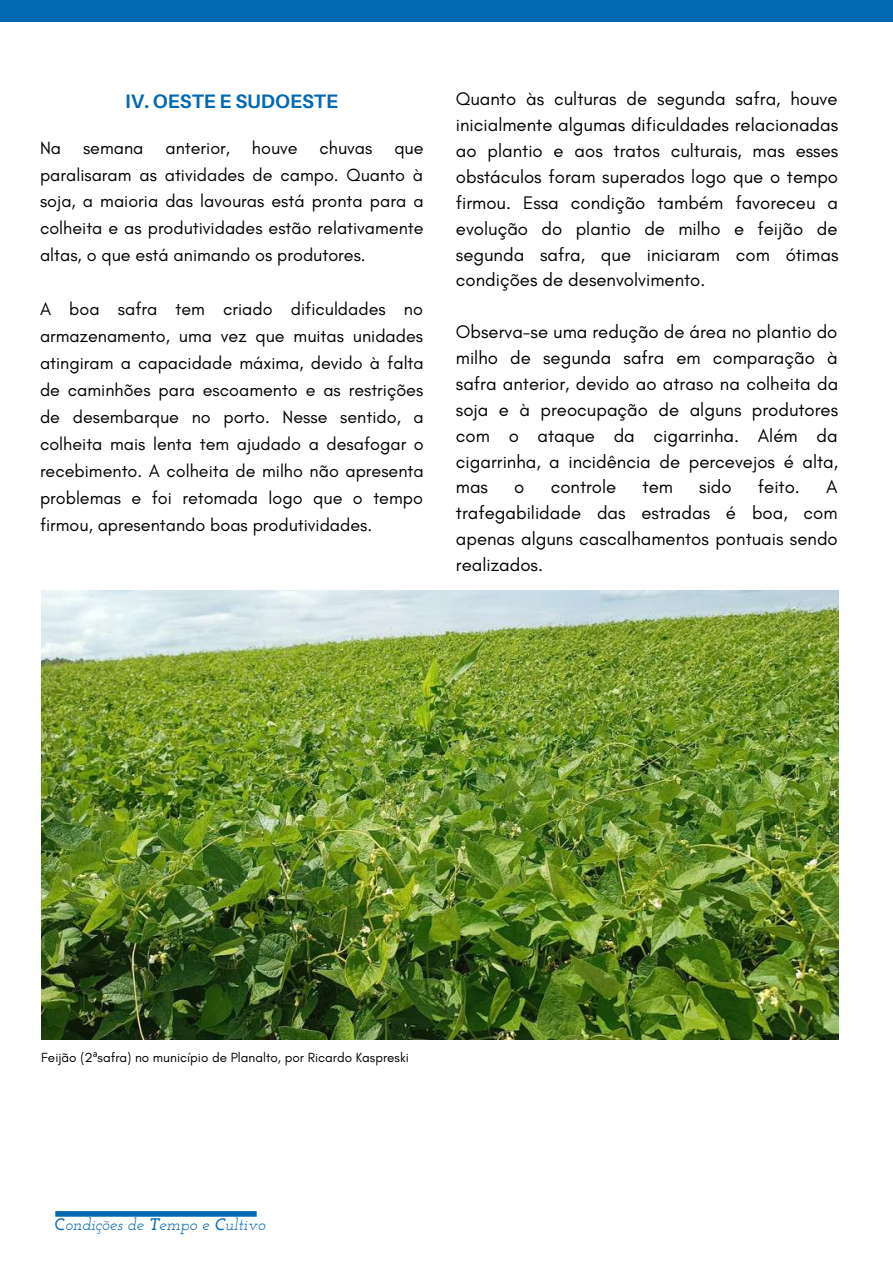
<style>
.page{position:relative;width:893px;height:1264px;background:#fff}
.page>*{position:absolute;margin:0;border:0;box-sizing:border-box;transform-origin:0 0}
.t1{font:700 19.5px "Aileron";color:#0168b2}
.t2{font:18.6px/25.8px "Glacial Indifference";color:#000;text-align:justify}
.t3{font:18px/27px "Glacial Indifference";color:#000;text-align:justify}
.t4{font:italic 16.65px "Josefin Slab";color:#0168b2}
.t5{font:13.5px "Glacial Indifference";color:#000}
.s1{font-family:"Noto Sans"}
.s2{font-weight:700;font-style:normal}
.s3{font-weight:700}
</style>
<div class="page">
<div style="left:55px;top:1211px;width:201px;height:5px;background:#0168b2"></div>
<div style="left:0;top:0;width:892px;height:22px;background:#0168b2"></div>
<img style="left:41px;top:590px;width:797px;height:449px">
<p class="t1" style="left:125px;top:89px;width:214px">IV. OESTE E SUDOESTE</p>
<p class="t2" style="left:456px;top:86px;width:384px">Quanto às culturas de segunda safra, houve inicialmente algumas dificuldades relacionadas ao plantio e aos tratos culturais, mas esses obstáculos foram superados logo que o tempo firmou. Essa condição também favoreceu a evolução do plantio de milho e feijão de segunda safra, que iniciaram com ótimas condições de desenvolvimento.</p>
<p class="t2" style="left:456px;top:319px;width:384px">Observa-se uma redução de área no plantio do milho de segunda safra em comparação à safra anterior, devido ao atraso na colheita da soja e à preocupação de alguns produtores com o ataque da cigarrinha. Além da cigarrinha, a incidência de percevejos é alta, mas</p>
<p class="t3" style="left:40px;top:134px;width:385px">Na semana anterior, houve chuvas que paralisaram as atividades de campo. Quanto à soja, a maioria das lavouras está pronta para a colheita e as produtividades estão relativamente altas, o que está animando os produtores.</p>
<p class="t3" style="left:40px;top:296px;width:385px">A boa safra tem criado dificuldades no armazenamento, uma vez que muitas unidades atingiram a capacidade máxima, devido à falta de caminhões para escoamento e as restrições de desembarque no porto. Nesse sentido, a colheita mais lenta tem ajudado a desafogar o recebimento. A colheita de milho não apresenta problemas e foi retomada logo que o tempo firmou, apresentando boas produtividades.</p>
<p class="t2" style="left:514px;top:474px;width:12px">o</p>
<p class="t2" style="left:550px;top:474px;width:67px">controle</p>
<p class="t2" style="left:642px;top:474px;width:32px">tem</p>
<p class="t2" style="left:699px;top:474px;width:34px">sido</p>
<p class="t2" style="left:757px;top:474px;width:43px">feito.</p>
<p class="t2" style="left:456px;top:474px;width:383px;text-indent:370px">A trafegabilidade das estradas é boa, com apenas alguns cascalhamentos pontuais sendo realizados.</p>
<p class="t5" style="left:41px;top:1049px;width:369px">Feijão (2<span class="s1">ª</span>safra) no município de Planalto, por Ricardo Kaspreski</p>
<p class="t4" style="left:55px;top:1217px;width:212px"><span class="s2">C</span>ondições de <span class="s3">T</span>empo e <span class="s3">C</span>ultivo</p>
</div>
